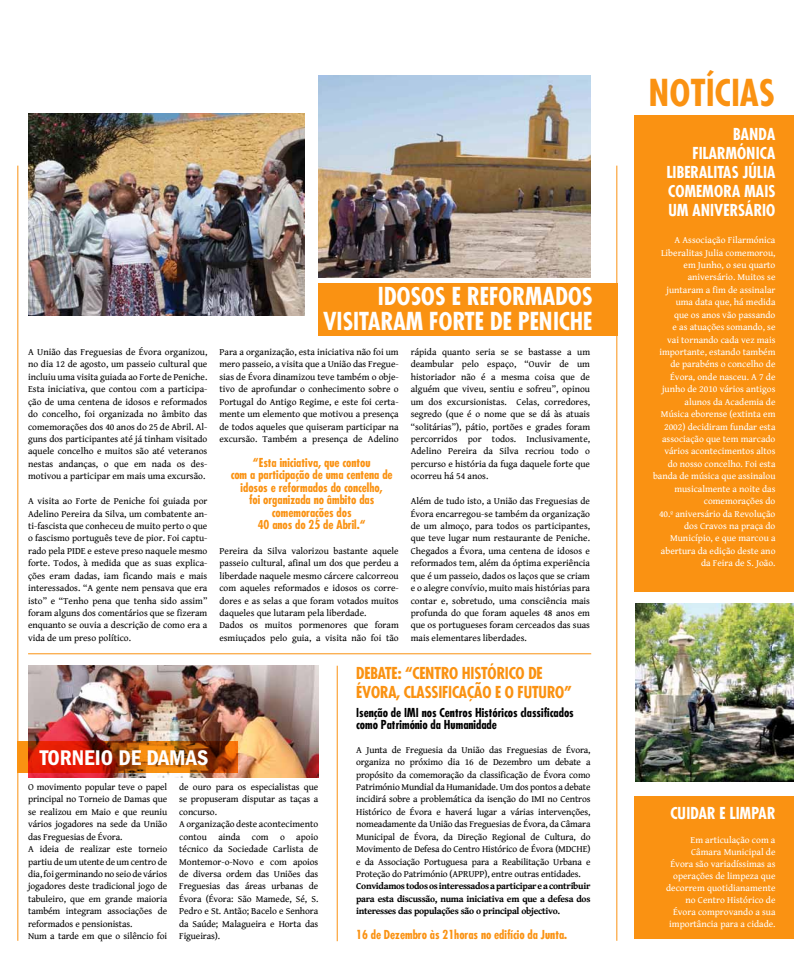
<style>
.page{position:relative;width:794px;height:964px;background:#fff}
.page>*{position:absolute;margin:0;border:0;box-sizing:border-box;transform-origin:0 0}
.t1{font:700 condensed 36px "Futura";color:#fa9212}
.t2{font:700 condensed 24px/24.9px "Futura";color:#fff;text-align:right}
.t3{font:600 condensed 22px "Franklin Gothic";color:#fff}
.t4{font:700 condensed 16px/19px "Futura";color:#fff;text-align:right}
.t5{font:700 condensed 16px/19px "Futura";letter-spacing:-.015em;color:#fa9212}
.t6{font:700 condensed 12px/12.4px "Futura";color:#fa9212;text-align:center}
.t7{font:700 condensed 12px/12px "Futura";color:#000}
.t8{font:9.5px/12.4px "Gentium Book Basic";color:#000;text-align:justify}
.t9{font:9.5px/12.4px "Gentium Book Basic";color:#fff;text-align:right}
.t10{font:700 9.5px/12.4px "Gentium Book Basic";letter-spacing:-.03em;color:#000;text-align:justify}
</style>
<div class="page">
<img style="left:28px;top:665px;width:291px;height:112px">
<svg style="left:18px;top:742px;width:220px;height:31px;background:#be4107"></svg>
<img style="left:28px;top:113px;width:276px;height:203px">
<div style="left:634px;top:796px;width:160px;height:143px;background:#fa9212"></div>
<div style="left:318px;top:283px;width:299px;height:53px;background:#fa9212"></div>
<hr style="left:28px;top:653px;width:563px;height:1px;background:#fa9212">
<hr style="left:17px;top:166px;width:1px;height:775px;background:#fa9212">
<hr style="left:337px;top:666px;width:1px;height:275px;background:#fa9212">
<hr style="left:616px;top:166px;width:1px;height:775px;background:#fa9212">
<div style="left:634px;top:115px;width:160px;height:476px;background:#fa9212"></div>
<img style="left:635px;top:603px;width:159px;height:179px">
<img style="left:318px;top:75px;width:272px;height:203px">
<p class="t8" style="left:28px;top:345px;width:181px">A União das Freguesias de Évora organizou, no dia 12 de agosto, um passeio cultural que incluiu uma visita guiada ao Forte de Peniche.<br>Esta iniciativa, que contou com a participa&shy;ção de uma centena de idosos e reformados do concelho, foi organizada no âmbito das comemorações dos 40 anos do 25 de Abril. Al&shy;guns dos participantes até já tinham visitado aquele concelho e muitos são até veteranos nestas andanças, o que em nada os des&shy;motivou a participar em mais uma excursão.</p>
<p class="t8" style="left:28px;top:494px;width:181px">A visita ao Forte de Peniche foi guiada por Adelino Pereira da Silva, um combatente an&shy;ti-fascista que conheceu de muito perto o que o fascismo português teve de pior. Foi captu&shy;rado pela PIDE e esteve preso naquele mesmo forte. Todos, à medida que as suas explica&shy;ções eram dadas, iam ficando mais e mais interessados. “A gente nem pensava que era isto” e “Tenho pena que tenha sido assim” foram alguns dos comentários que se fizeram enquanto se ouvia a descrição de como era a vida de um preso político.</p>
<h2 class="t2" style="left:323px;top:284px;width:271px">IDOSOS E REFORMADOS<br>VISITARAM FORTE DE PENICHE</h2>
<p class="t8" style="left:219px;top:345px;width:181px">Para a organização, esta iniciativa não foi um mero passeio, a visita que a União das Fregue&shy;sias de Évora dinamizou teve também o obje&shy;tivo de aprofundar o conhecimento sobre o Portugal do Antigo Regime, e este foi certa&shy;mente um elemento que motivou a presença de todos aqueles que quiseram participar na excursão. Também a presença de Adelino</p>
<p class="t6" style="left:231px;top:456px;width:163px">“Esta iniciativa, que contou<br>com a participação de uma centena de idosos e reformados do concelho,<br>foi organizada no âmbito das comemorações dos<br>40 anos do 25 de Abril.“</p>
<p class="t8" style="left:219px;top:544px;width:181px;text-align:left">Pereira da Silva valorizou bastante aquele passeio cultural, afinal um dos que perdeu a liberdade naquele mesmo cárcere calcorreou com aqueles reformados e idosos os corre&shy;dores e as selas a que foram votados muitos daqueles que lutaram pela liberdade.<br>Dados os muitos pormenores que foram esmiuçados pelo guia, a visita não foi tão</p>
<p class="t8" style="left:411px;top:345px;width:181px">rápida quanto seria se se bastasse a um deambular pelo espaço, “Ouvir de um historiador não é a mesma coisa que de alguém que viveu, sentiu e sofreu”, opinou um dos excursionistas. Celas, corredores, segredo (que é o nome que se dá às atuais “solitárias”), pátio, portões e grades foram percorridos por todos. Inclusivamente, Adelino Pereira da Silva recriou todo o percurso e história da fuga daquele forte que ocorreu há 54 anos.</p>
<p class="t8" style="left:411px;top:494px;width:181px">Além de tudo isto, a União das Freguesias de Évora encarregou-se também da organização de um almoço, para todos os participantes, que teve lugar num restaurante de Peniche.<br>Chegados a Évora, uma centena de idosos e reformados tem, além da óptima experiência que é um passeio, dados os laços que se criam e o alegre convívio, muito mais histórias para contar e, sobretudo, uma consciência mais profunda do que foram aqueles 48 anos em que os portugueses foram cerceados das suas mais elementares liberdades.</p>
<h3 class="t3" style="left:40px;top:745px;width:170px">TORNEIO DE DAMAS</h3>
<p class="t8" style="left:28px;top:780px;width:141px;text-align:left">O movimento popular teve o papel principal no Torneio de Damas que se realizou em Maio e que reuniu vários jogadores na sede da União das Freguesias de Évora.<br>A ideia de realizar este torneio partiu de um utente de um centro de dia, foi germinando no seio de vários jogadores deste tradicional jogo de tabuleiro, que em grande maioria também integram associações de reformados e pensionistas.<br>Num a tarde em que o silêncio foi</p>
<p class="t8" style="left:179px;top:780px;width:141px;text-align:left">de ouro para os especialistas que se propuseram disputar as taças a concurso.<br>A organização deste acontecimento contou ainda com o apoio técnico da Sociedade Carlista de<br>Montemor-o-Novo e com apoios de diversa ordem das Uniões das<br>Freguesias das áreas urbanas de<br>Évora (Évora: São Mamede, Sé, S.<br>Pedro e St. Antão; Bacelo e Senhora da Saúde; Malagueira e Horta das<br>Figueiras).</p>
<h3 class="t5" style="left:356px;top:663px;width:217px">DEBATE: “CENTRO HISTÓRICO DE<br>ÉVORA, CLASSIFICAÇÃO E O FUTURO”</h3>
<p class="t7" style="left:356px;top:706px;width:219px">Isenção de IMI nos Centros Históricos classificados como Património da Humanidade</p>
<p class="t8" style="left:356px;top:743px;width:236px">A Junta de Freguesia da União das Freguesias de Évora, organiza no próximo dia 16 de Dezembro um debate a propósito da comemoração da classificação de Évora como Património Mundial da Humanidade. Um dos pontos a debate incidirá sobre a problemática da isenção do IMI no Centros Histórico de Évora e haverá lugar a várias intervenções, nomeadamente da União das Freguesias de Évora, da Câmara Municipal de Évora, da Direção Regional de Cultura, do Movimento de Defesa do Centro Histórico de Évora (MDCHE) e da Associação Portuguesa para a Reabilitação Urbana e Proteção do Património (APRUPP), entre outras entidades.</p>
<p class="t10" style="left:356px;top:880px;width:236px">Convidamos todos os interessados a participar e a contribuir para esta discussão, numa iniciativa em que a defesa dos interesses das populações são o principal objectivo.</p>
<p class="t6" style="left:356px;top:928px;width:212px">16 de Dezembro às 21horas no edifício da Junta.</p>
<h1 class="t1" style="left:649px;top:70px;width:127px">NOTÍCIAS</h1>
<h3 class="t4" style="left:666px;top:125px;width:110px">BANDA<br>FILARMÓNICA<br>LIBERALITAS JÚLIA<br>COMEMORA MAIS<br>UM ANIVERSÁRIO</h3>
<p class="t9" style="left:653px;top:234px;width:124px">A Associação Filarmónica<br>Liberalitas Julia comemorou, em Junho, o seu quarto aniversário. Muitos se juntaram a fim de assinalar uma data que, há medida<br>que os anos vão passando<br>e as atuações somando, se<br>vai tornando cada vez mais importante, estando também de parabéns o concelho de<br>Évora, onde nasceu. A 7 de junho de 2010 vários antigos alunos da Academia de<br>Música eborense (extinta em<br>2002) decidiram fundar esta associação que tem marcado vários acontecimentos altos do nosso concelho. Foi esta banda de música que assinalou musicalmente a noite das comemorações do<br>40.º aniversário da Revolução dos Cravos na praça do<br>Município, e que marcou a abertura da edição deste ano da Feira de S. João.</p>
<h3 class="t4" style="left:670px;top:803px;width:106px">CUIDAR E LIMPAR</h3>
<p class="t9" style="left:666px;top:834px;width:111px;line-height:12px">Em articulação com a<br>Câmara Municipal de<br>Évora são variadíssimas as operações de limpeza que decorrem quotidianamente no Centro Histórico de<br>Évora comprovando a sua importância para a cidade.</p>
</div>
